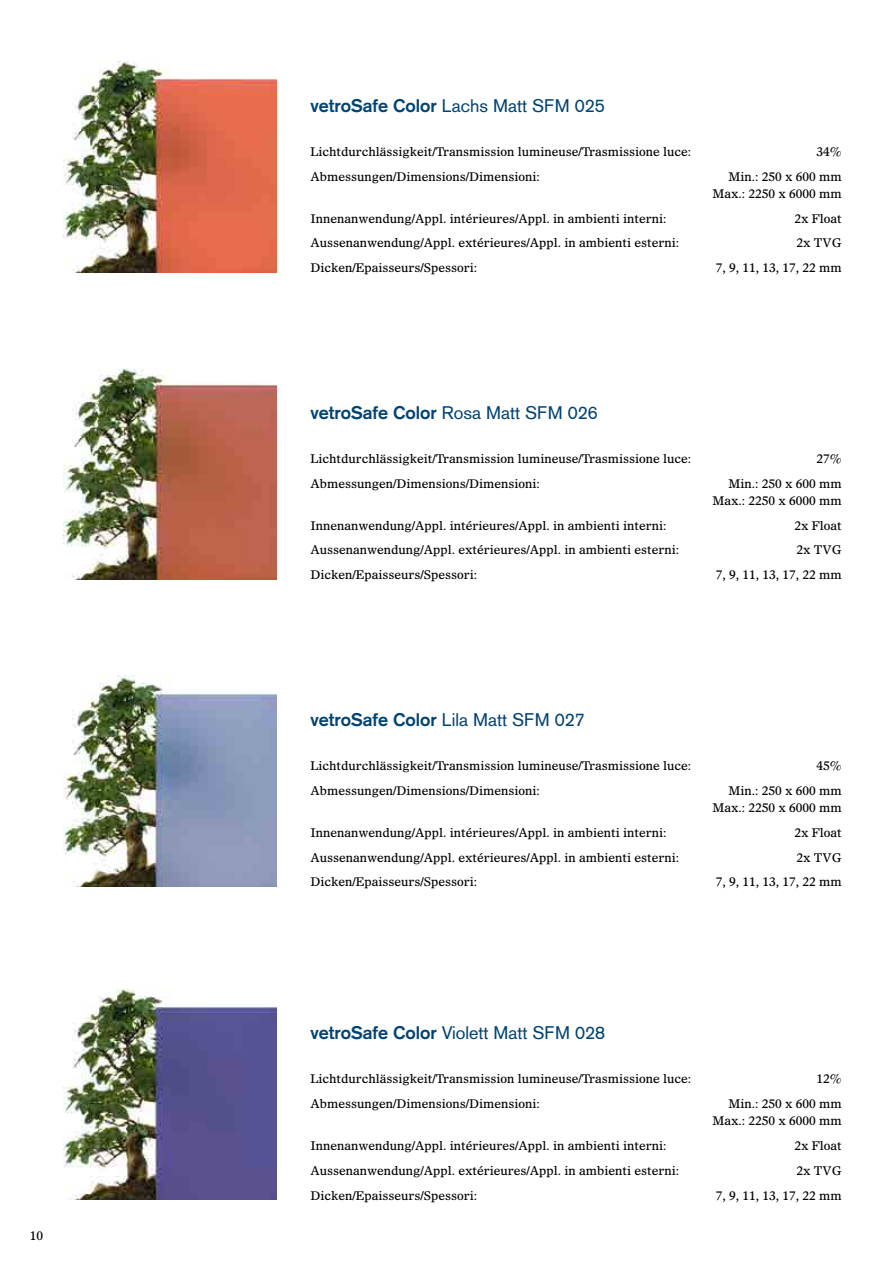
<style>
.page{position:relative;width:893px;height:1263px;background:#fff}
.page>*{position:absolute;margin:0;border:0;box-sizing:border-box;transform-origin:0 0}
.t1{font:18px "Basic Commercial LT Std";color:#004372}
.t2{font:700 18px "Basic Commercial LT Std";color:#004372}
.t3{font:12px/17.2px "Olympian LT Std";color:#000;text-align:right}
.s1{font-weight:700}
.s2{font-weight:400}
</style>
<div class="page">
<img style="left:64px;top:369px;width:212px;height:210px">
<img style="left:64px;top:676px;width:212px;height:210px">
<img style="left:64px;top:989px;width:212px;height:210px">
<img style="left:64px;top:62px;width:212px;height:210px">
<p class="t3" style="left:30px;top:1226px;width:15px">10</p>
<h1 class="t1" style="left:310px;top:95px;width:296px"><span class="s1">vetroSafe Color</span> Lachs Matt SFM 025</h1>
<p class="t3" style="left:310px;top:143px;width:382px">Lichtdurchlässigkeit/Transmission lumineuse/Trasmissione luce:</p>
<p class="t3" style="left:817px;top:143px;width:27px">34%</p>
<p class="t3" style="left:310px;top:167px;width:231px">Abmessungen/Dimensions/Dimensioni:</p>
<p class="t3" style="left:713px;top:167px;width:131px">Min.: 250 x 600 mm<br>Max.: 2250 x 6000 mm</p>
<p class="t3" style="left:310px;top:209px;width:358px">Innenanwendung/Appl. intérieures/Appl. in ambienti interni:</p>
<p class="t3" style="left:795px;top:209px;width:49px">2x Float</p>
<p class="t3" style="left:310px;top:234px;width:370px">Aussenanwendung/Appl. extérieures/Appl. in ambienti esterni:</p>
<p class="t3" style="left:797px;top:234px;width:47px">2x TVG</p>
<p class="t3" style="left:310px;top:259px;width:168px">Dicken/Epaisseurs/Spessori:</p>
<p class="t3" style="left:716px;top:259px;width:128px">7, 9, 11, 13, 17, 22 mm</p>
<h1 class="t2" style="left:310px;top:402px;width:289px">vetroSafe Color <span class="s2">Rosa Matt SFM 026</span></h1>
<p class="t3" style="left:310px;top:450px;width:382px">Lichtdurchlässigkeit/Transmission lumineuse/Trasmissione luce:</p>
<p class="t3" style="left:817px;top:450px;width:27px">27%</p>
<p class="t3" style="left:310px;top:474px;width:231px">Abmessungen/Dimensions/Dimensioni:</p>
<p class="t3" style="left:713px;top:474px;width:131px">Min.: 250 x 600 mm<br>Max.: 2250 x 6000 mm</p>
<p class="t3" style="left:310px;top:516px;width:358px">Innenanwendung/Appl. intérieures/Appl. in ambienti interni:</p>
<p class="t3" style="left:795px;top:516px;width:49px">2x Float</p>
<p class="t3" style="left:310px;top:541px;width:370px">Aussenanwendung/Appl. extérieures/Appl. in ambienti esterni:</p>
<p class="t3" style="left:797px;top:541px;width:47px">2x TVG</p>
<p class="t3" style="left:310px;top:566px;width:168px">Dicken/Epaisseurs/Spessori:</p>
<p class="t3" style="left:716px;top:566px;width:128px">7, 9, 11, 13, 17, 22 mm</p>
<h1 class="t2" style="left:310px;top:709px;width:276px">vetroSafe Color <span class="s2">Lila Matt SFM 027</span></h1>
<p class="t3" style="left:310px;top:757px;width:382px">Lichtdurchlässigkeit/Transmission lumineuse/Trasmissione luce:</p>
<p class="t3" style="left:817px;top:757px;width:27px">45%</p>
<p class="t3" style="left:310px;top:782px;width:231px">Abmessungen/Dimensions/Dimensioni:</p>
<p class="t3" style="left:713px;top:782px;width:131px">Min.: 250 x 600 mm<br>Max.: 2250 x 6000 mm</p>
<p class="t3" style="left:310px;top:824px;width:358px">Innenanwendung/Appl. intérieures/Appl. in ambienti interni:</p>
<p class="t3" style="left:795px;top:824px;width:49px">2x Float</p>
<p class="t3" style="left:310px;top:848px;width:370px">Aussenanwendung/Appl. extérieures/Appl. in ambienti esterni:</p>
<p class="t3" style="left:797px;top:848px;width:47px">2x TVG</p>
<p class="t3" style="left:310px;top:873px;width:168px">Dicken/Epaisseurs/Spessori:</p>
<p class="t3" style="left:716px;top:873px;width:128px">7, 9, 11, 13, 17, 22 mm</p>
<h1 class="t1" style="left:310px;top:1022px;width:296px"><span class="s1">vetroSafe Color</span> Violett Matt SFM 028</h1>
<p class="t3" style="left:310px;top:1070px;width:382px">Lichtdurchlässigkeit/Transmission lumineuse/Trasmissione luce:</p>
<p class="t3" style="left:817px;top:1070px;width:27px">12%</p>
<p class="t3" style="left:310px;top:1095px;width:231px">Abmessungen/Dimensions/Dimensioni:</p>
<p class="t3" style="left:713px;top:1095px;width:131px">Min.: 250 x 600 mm<br>Max.: 2250 x 6000 mm</p>
<p class="t3" style="left:310px;top:1137px;width:358px">Innenanwendung/Appl. intérieures/Appl. in ambienti interni:</p>
<p class="t3" style="left:795px;top:1137px;width:49px">2x Float</p>
<p class="t3" style="left:310px;top:1161px;width:370px">Aussenanwendung/Appl. extérieures/Appl. in ambienti esterni:</p>
<p class="t3" style="left:797px;top:1161px;width:47px">2x TVG</p>
<p class="t3" style="left:310px;top:1186px;width:168px">Dicken/Epaisseurs/Spessori:</p>
<p class="t3" style="left:716px;top:1186px;width:128px">7, 9, 11, 13, 17, 22 mm</p>
</div>
